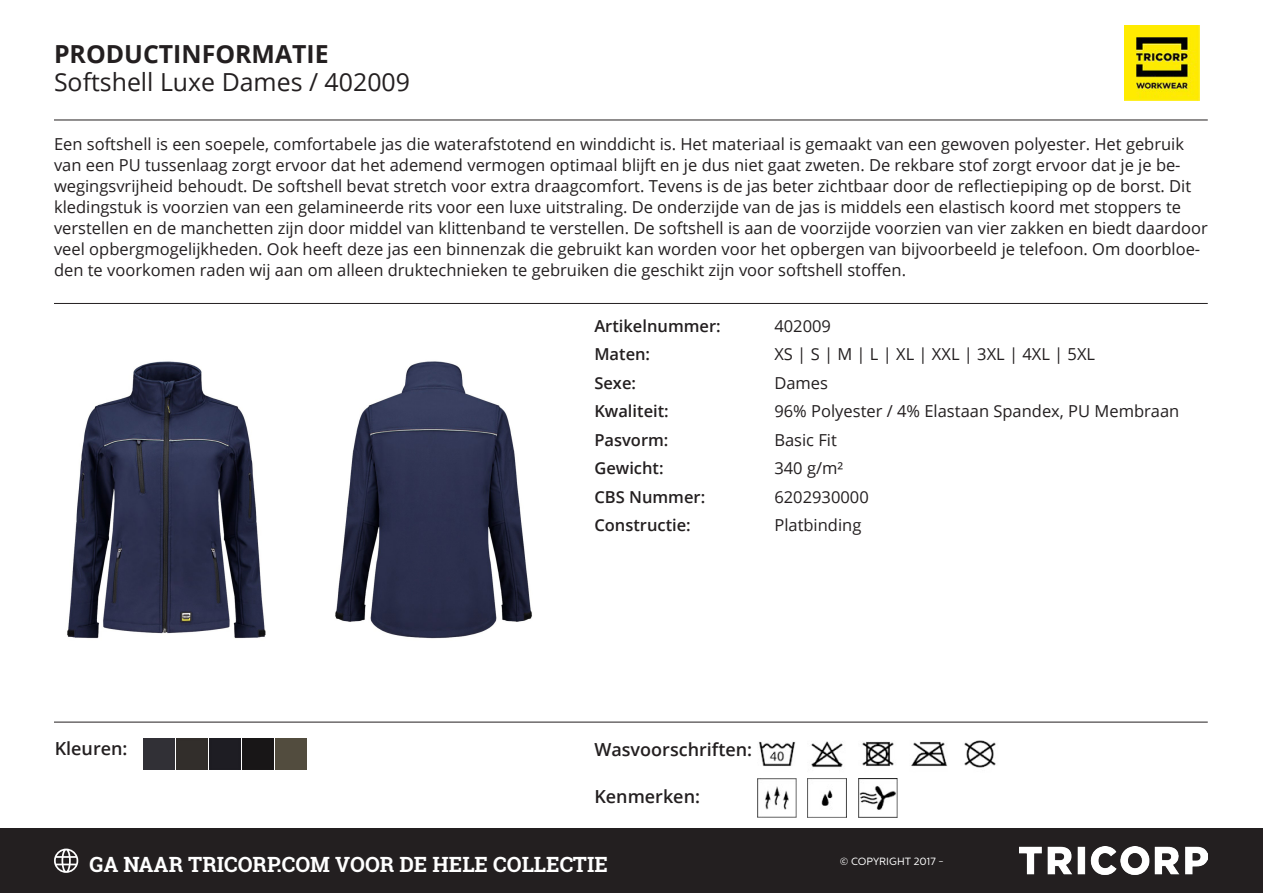
<style>
.page{position:relative;width:1263px;height:893px;background:#fff}
.page>*{position:absolute;margin:0;border:0;box-sizing:border-box;transform-origin:0 0}
.t1{font:24.9px "Open Sans";color:#231f20}
.t2{font:700 24.9px "Open Sans";color:#231f20}
.t3{font:700 21px "Roboto Slab";color:#fff}
.t4{font:600 18px "Open Sans";color:#231f20}
.Kenmerken{font:16.5px/21px "Open Sans";color:#231f20}
.Kenmerk{font:16.5px "Open Sans";color:#231f20}
.Kenmerk-2{font:600 16.5px "Open Sans";color:#231f20}
.t5{font:10.5px "Centrale Sans";color:#fff}
</style>
<div class="page">
<img style="left:1124px;top:26px;width:75px;height:74px">
<img style="left:67px;top:361px;width:199px;height:278px">
<img style="left:335px;top:361px;width:197px;height:278px">
<img style="left:862px;top:741px;width:32px;height:25px">
<img style="left:758px;top:741px;width:38px;height:25px">
<img style="left:811px;top:741px;width:32px;height:27px">
<img style="left:964px;top:740px;width:32px;height:28px">
<img style="left:911px;top:741px;width:37px;height:25px">
<img style="left:859px;top:778px;width:39px;height:39px">
<img style="left:757px;top:778px;width:39px;height:39px">
<img style="left:808px;top:778px;width:39px;height:39px">
<img style="left:143px;top:738px;width:31px;height:31px">
<img style="left:176px;top:738px;width:31px;height:31px">
<img style="left:209px;top:738px;width:31px;height:31px">
<img style="left:242px;top:738px;width:31px;height:31px">
<img style="left:276px;top:738px;width:31px;height:31px">
<hr style="left:54px;top:120px;width:1154px;height:1px;background:#231f20">
<hr style="left:54px;top:303px;width:1154px;height:1px;background:#231f20">
<hr style="left:54px;top:722px;width:1154px;height:1px;background:#231f20">
<div style="left:0;top:828px;width:1263px;height:65px;background:#231f20"></div>
<svg style="left:54px;top:849px;width:24px;height:24px"></svg>
<img style="left:1020px;top:847px;width:188px;height:28px">
<p class="t2" style="left:54px;top:36px;width:276px">PRODUCTINFORMATIE</p>
<p class="t1" style="left:54px;top:65px;width:357px">Softshell Luxe Dames / 402009</p>
<p class="Kenmerken" style="left:54px;top:133px;width:1155px">Een softshell is een soepele, comfortabele jas die waterafstotend en winddicht is. Het materiaal is gemaakt van een gewoven polyester. Het gebruik van een PU tussenlaag zorgt ervoor dat het ademend vermogen optimaal blijft en je dus niet gaat zweten. De rekbare stof zorgt ervoor dat je je be&shy;wegingsvrijheid behoudt. De softshell bevat stretch voor extra draagcomfort. Tevens is de jas beter zichtbaar door de reflectiepiping op de borst. Dit kledingstuk is voorzien van een gelamineerde rits voor een luxe uitstraling. De onderzijde van de jas is middels een elastisch koord met stoppers te verstellen en de manchetten zijn door middel van klittenband te verstellen. De softshell is aan de voorzijde voorzien van vier zakken en biedt daardoor veel opbergmogelijkheden. Ook heeft deze jas een binnenzak die gebruikt kan worden voor het opbergen van bijvoorbeeld je telefoon. Om doorbloe&shy;den te voorkomen raden wij aan om alleen druktechnieken te gebruiken die geschikt zijn voor softshell stoffen.</p>
<p class="Kenmerk-2" style="left:594px;top:314px;width:128px">Artikelnummer:</p>
<p class="Kenmerk" style="left:774px;top:314px;width:58px">402009</p>
<p class="Kenmerk-2" style="left:594px;top:343px;width:57px">Maten:</p>
<p class="Kenmerk" style="left:774px;top:343px;width:322px">XS | S | M | L | XL | XXL | 3XL | 4XL | 5XL</p>
<p class="Kenmerk-2" style="left:594px;top:371px;width:43px">Sexe:</p>
<p class="Kenmerk" style="left:774px;top:371px;width:55px">Dames</p>
<p class="Kenmerk-2" style="left:594px;top:400px;width:76px">Kwaliteit:</p>
<p class="Kenmerk" style="left:774px;top:400px;width:406px">96% Polyester / 4% Elastaan Spandex, PU Membraan</p>
<p class="Kenmerk-2" style="left:594px;top:428px;width:76px">Pasvorm:</p>
<p class="Kenmerk" style="left:774px;top:428px;width:64px">Basic Fit</p>
<p class="Kenmerk-2" style="left:594px;top:457px;width:71px">Gewicht:</p>
<p class="Kenmerk" style="left:774px;top:457px;width:70px">340 g/m²</p>
<p class="Kenmerk-2" style="left:594px;top:485px;width:112px">CBS Nummer:</p>
<p class="Kenmerk" style="left:774px;top:485px;width:96px">6202930000</p>
<p class="Kenmerk-2" style="left:594px;top:514px;width:98px">Constructie:</p>
<p class="Kenmerk" style="left:774px;top:514px;width:88px">Platbinding</p>
<p class="t4" style="left:55px;top:736px;width:74px">Kleuren:</p>
<p class="t4" style="left:594px;top:737px;width:159px">Wasvoorschriften:</p>
<p class="t4" style="left:594px;top:784px;width:107px">Kenmerken:</p>
<p class="t3" style="left:90px;top:850px;width:520px">GA NAAR TRICORP.COM VOOR DE HELE COLLECTIE</p>
<p class="t5" style="left:840px;top:855px;width:106px">© COPYRIGHT 2017 -</p>
</div>
